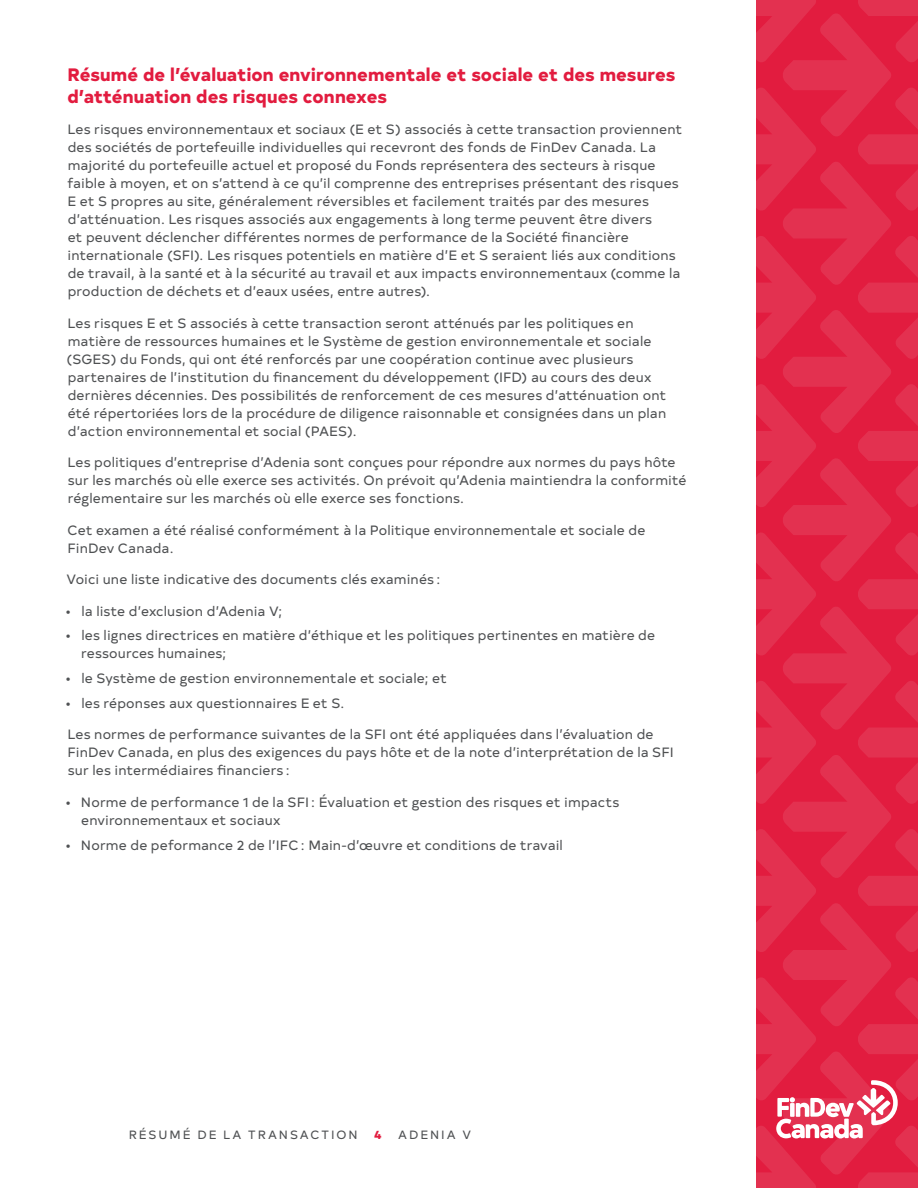
<style>
.page{position:relative;width:918px;height:1188px;background:#fff}
.page>*{position:absolute;margin:0;border:0;box-sizing:border-box;transform-origin:0 0}
.t1{font:800 18px/21.6px "Typold";letter-spacing:.005em;color:#e21c3f}
.Body_copy{font:13.5px/18px "Typold";letter-spacing:.01em;color:#4f5153}
.t2{font:12px "Typold";letter-spacing:.165em;color:#4f5153}
.t3{font:800 12px "Typold";color:#e21c3f}
</style>
<div class="page">
<svg style="left:756px;top:0;width:162px;height:1188px;background:#e2294a"></svg>
<h2 class="t1" style="left:68px;top:62px;width:609px">Résumé de l’évaluation environnementale et sociale et des mesures d’atténuation des risques connexes</h2>
<p class="Body_copy" style="left:67px;top:119px;width:616px">Les risques environnementaux et sociaux (E et S) associés à cette transaction proviennent des sociétés de portefeuille individuelles qui recevront des fonds de FinDev Canada. La majorité du portefeuille actuel et proposé du Fonds représentera des secteurs à risque faible à moyen, et on s’attend à ce qu’il comprenne des entreprises présentant des risques E et S propres au site, généralement réversibles et facilement traités par des mesures d’atténuation. Les risques associés aux engagements à long terme peuvent être divers<br>et peuvent déclencher différentes normes de performance de la Société financière internationale (SFI). Les risques potentiels en matière d’E et S seraient liés aux conditions de travail, à la santé et à la sécurité au travail et aux impacts environnementaux (comme la production de déchets et d’eaux usées, entre autres).</p>
<p class="Body_copy" style="left:67px;top:313px;width:601px">Les risques E et S associés à cette transaction seront atténués par les politiques en matière de ressources humaines et le Système de gestion environnementale et sociale (SGES) du Fonds, qui ont été renforcés par une coopération continue avec plusieurs partenaires de l’institution du financement du développement (IFD) au cours des deux dernières décennies. Des possibilités de renforcement de ces mesures d’atténuation ont été répertoriées lors de la procédure de diligence raisonnable et consignées dans un plan d’action environnemental et social (PAES).</p>
<p class="Body_copy" style="left:67px;top:452px;width:620px">Les politiques d’entreprise d’Adenia sont conçues pour répondre aux normes du pays hôte sur les marchés où elle exerce ses activités. On prévoit qu’Adenia maintiendra la conformité réglementaire sur les marchés où elle exerce ses fonctions.</p>
<p class="Body_copy" style="left:67px;top:520px;width:579px">Cet examen a été réalisé conformément à la Politique environnementale et sociale de<br>FinDev Canada.</p>
<p class="Body_copy" style="left:67px;top:569px;width:375px">Voici une liste indicative des documents clés examinés :</p>
<p class="Body_copy" style="left:66px;top:601px;width:218px">• la liste d’exclusion d’Adenia V;</p>
<p class="Body_copy" style="left:81px;top:626px;width:575px;text-indent:-16px">• les lignes directrices en matière d’éthique et les politiques pertinentes en matière de ressources humaines;</p>
<p class="Body_copy" style="left:66px;top:668px;width:383px">• le Système de gestion environnementale et sociale; et</p>
<p class="Body_copy" style="left:66px;top:693px;width:280px">• les réponses aux questionnaires E et S.</p>
<p class="Body_copy" style="left:67px;top:725px;width:608px">Les normes de performance suivantes de la SFI ont été appliquées dans l’évaluation de<br>FinDev Canada, en plus des exigences du pays hôte et de la note d’interprétation de la SFI sur les intermédiaires financiers :</p>
<p class="Body_copy" style="left:81px;top:792px;width:540px;text-indent:-16px">• Norme de performance 1 de la SFI : Évaluation et gestion des risques et impacts environnementaux et sociaux</p>
<p class="Body_copy" style="left:66px;top:835px;width:499px">• Norme de peformance 2 de l’IFC : Main‑d’œuvre et conditions de travail</p>
<p class="t2" style="left:129px;top:1125px;width:231px">RÉSUMÉ DE LA TRANSACTION</p>
<p class="t3" style="left:374px;top:1124px;width:9px">4</p>
<p class="t2" style="left:398px;top:1125px;width:74px">ADENIA V</p>
</div>
